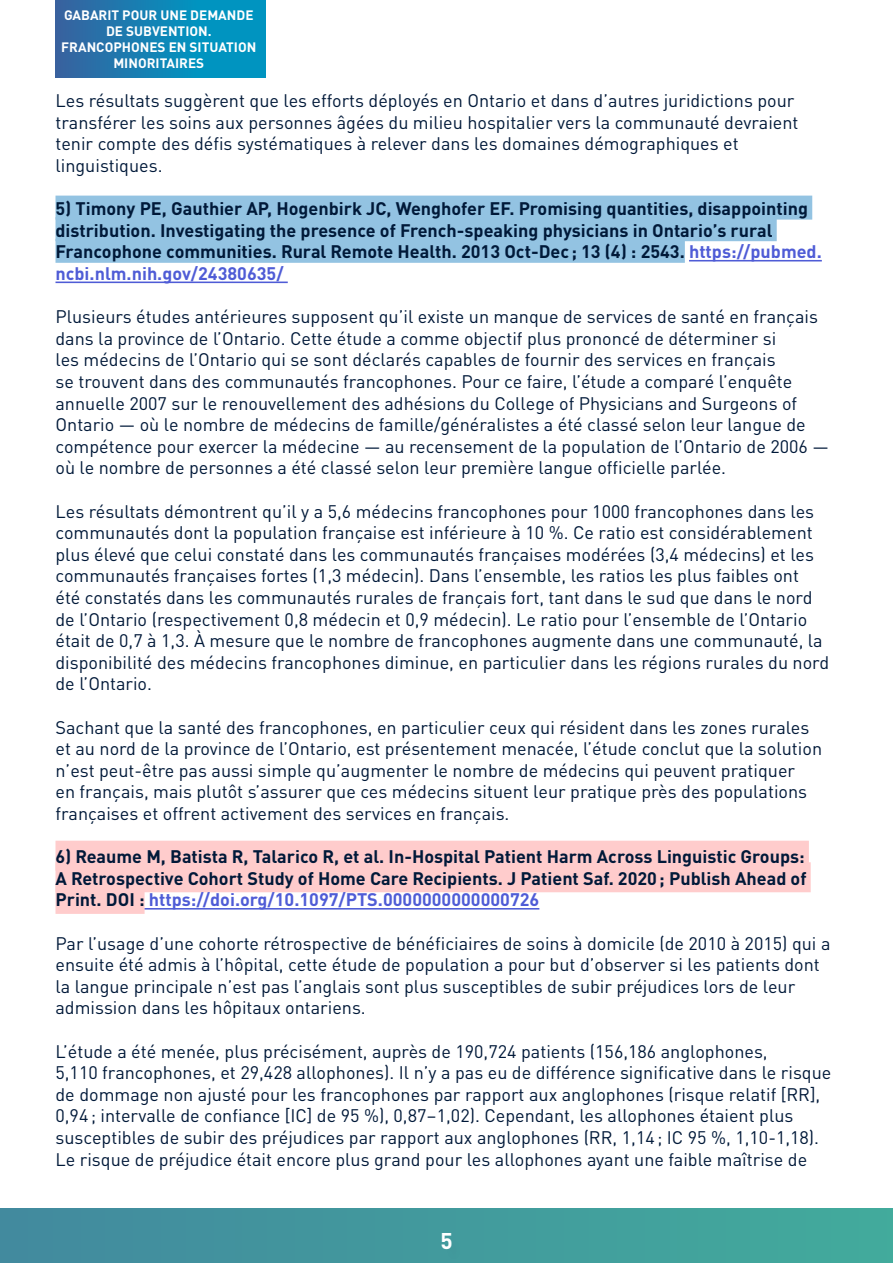
<style>
.page{position:relative;width:893px;height:1263px;background:#fff}
.page>*{position:absolute;margin:0;border:0;box-sizing:border-box;transform-origin:0 0}
.t1{font:700 22.5px "DINOT";color:#fff}
.t2{font:18px/21.6px "DINOT";color:#001939}
.t3{font:700 18px/21.6px "DINOT";color:#001939}
.t4{font:700 13.5px/16.2px "DINOT";color:#fff;text-align:center}
.s1{color:#4f5cd6}
</style>
<div class="page">
<div style="left:56px;top:196px;width:756px;height:24px;background:#93c3e2"></div>
<div style="left:56px;top:217px;width:721px;height:24px;background:#93c3e2"></div>
<div style="left:56px;top:239px;width:629px;height:24px;background:#93c3e2"></div>
<hr style="left:689px;top:260px;width:133px;height:1px;background:#4f5cd6">
<hr style="left:56px;top:282px;width:232px;height:1px;background:#4f5cd6">
<div style="left:56px;top:841px;width:753px;height:30px;background:#fcc"></div>
<div style="left:56px;top:862px;width:755px;height:30px;background:#fcc"></div>
<div style="left:56px;top:884px;width:89px;height:30px;background:#fcc"></div>
<hr style="left:145px;top:908px;width:394px;height:1px;background:#4f5cd6">
<div style="left:56px;top:0;width:209px;height:77px;background:linear-gradient(to right,#3366a1,#009fc8)"></div>
<div style="left:0;top:1209px;width:893px;height:54px;background:linear-gradient(to right,#428a9e,#42ab9c)"></div>
<div style="left:441px;top:1233px;width:25px;height:30px;background:#429a9d"></div>
<div style="left:62px;top:10px;width:208px;height:74px;background:#000;opacity:.01"></div>
<p class="t4" style="left:61px;top:5px;width:196px">GABARIT POUR UNE DEMANDE<br>DE SUBVENTION.<br>FRANCOPHONES EN SITUATION<br>MINORITAIRES</p>
<p class="t2" style="left:56px;top:88px;width:744px">Les résultats suggèrent que les efforts déployés en Ontario et dans d’autres juridictions pour transférer les soins aux personnes âgées du milieu hospitalier vers la communauté devraient tenir compte des défis systématiques à relever dans les domaines démographiques et linguistiques.</p>
<p class="t3" style="left:56px;top:196px;width:768px">5) Timony PE, Gauthier AP, Hogenbirk JC, Wenghofer EF. Promising quantities, disappointing distribution. Investigating the presence of French-speaking physicians in Ontario’s rural Francophone communities. Rural Remote Health. 2013 Oct-Dec ; 13 (4) : 2543. <span class="s1">https://pubmed. ncbi.nlm.nih.gov/24380635/</span></p>
<p class="t2" style="left:56px;top:304px;width:775px">Plusieurs études antérieures supposent qu’il existe un manque de services de santé en français dans la province de l’Ontario. Cette étude a comme objectif plus prononcé de déterminer si<br>les médecins de l’Ontario qui se sont déclarés capables de fournir des services en français<br>se trouvent dans des communautés francophones. Pour ce faire, l’étude a comparé l’enquête annuelle 2007 sur le renouvellement des adhésions du College of Physicians and Surgeons of Ontario — où le nombre de médecins de famille/généralistes a été classé selon leur langue de compétence pour exercer la médecine — au recensement de la population de l’Ontario de 2006 — où le nombre de personnes a été classé selon leur première langue officielle parlée.</p>
<p class="t2" style="left:56px;top:499px;width:775px">Les résultats démontrent qu’il y a 5,6 médecins francophones pour 1000 francophones dans les communautés dont la population française est inférieure à 10 %. Ce ratio est considérablement plus élevé que celui constaté dans les communautés françaises modérées (3,4 médecins) et les communautés françaises fortes (1,3 médecin). Dans l’ensemble, les ratios les plus faibles ont<br>été constatés dans les communautés rurales de français fort, tant dans le sud que dans le nord de l’Ontario (respectivement 0,8 médecin et 0,9 médecin). Le ratio pour l’ensemble de l’Ontario était de 0,7 à 1,3. À mesure que le nombre de francophones augmente dans une communauté, la disponibilité des médecins francophones diminue, en particulier dans les régions rurales du nord de l’Ontario.</p>
<p class="t2" style="left:56px;top:715px;width:768px">Sachant que la santé des francophones, en particulier ceux qui résident dans les zones rurales et au nord de la province de l’Ontario, est présentement menacée, l’étude conclut que la solution n’est peut-être pas aussi simple qu’augmenter le nombre de médecins qui peuvent pratiquer<br>en français, mais plutôt s’assurer que ces médecins situent leur pratique près des populations françaises et offrent activement des services en français.</p>
<p class="t3" style="left:56px;top:844px;width:752px;text-align:justify">6) Reaume M, Batista R, Talarico R, et al. In-Hospital Patient Harm Across Linguistic Groups:<br>A Retrospective Cohort Study of Home Care Recipients. J Patient Saf. 2020; Publish Ahead of Print. DOI : <span class="s1">https://doi.org/10.1097/PTS.0000000000000726</span></p>
<p class="t2" style="left:56px;top:931px;width:776px">Par l’usage d’une cohorte rétrospective de bénéficiaires de soins à domicile (de 2010 à 2015) qui a ensuite été admis à l’hôpital, cette étude de population a pour but d’observer si les patients dont la langue principale n’est pas l’anglais sont plus susceptibles de subir préjudices lors de leur admission dans les hôpitaux ontariens.</p>
<p class="t2" style="left:56px;top:1039px;width:777px">L’étude a été menée, plus précisément, auprès de 190,724 patients (156,186 anglophones,<br>5,110 francophones, et 29,428 allophones). Il n’y a pas eu de différence significative dans le risque de dommage non ajusté pour les francophones par rapport aux anglophones (risque relatif [RR], 0,94; intervalle de confiance [IC] de 95 %), 0,87–1,02). Cependant, les allophones étaient plus susceptibles de subir des préjudices par rapport aux anglophones (RR, 1,14; IC 95 %, 1,10-1,18).<br>Le risque de préjudice était encore plus grand pour les allophones ayant une faible maîtrise de</p>
<p class="t1" style="left:440px;top:1224px;width:14px">5</p>
</div>
